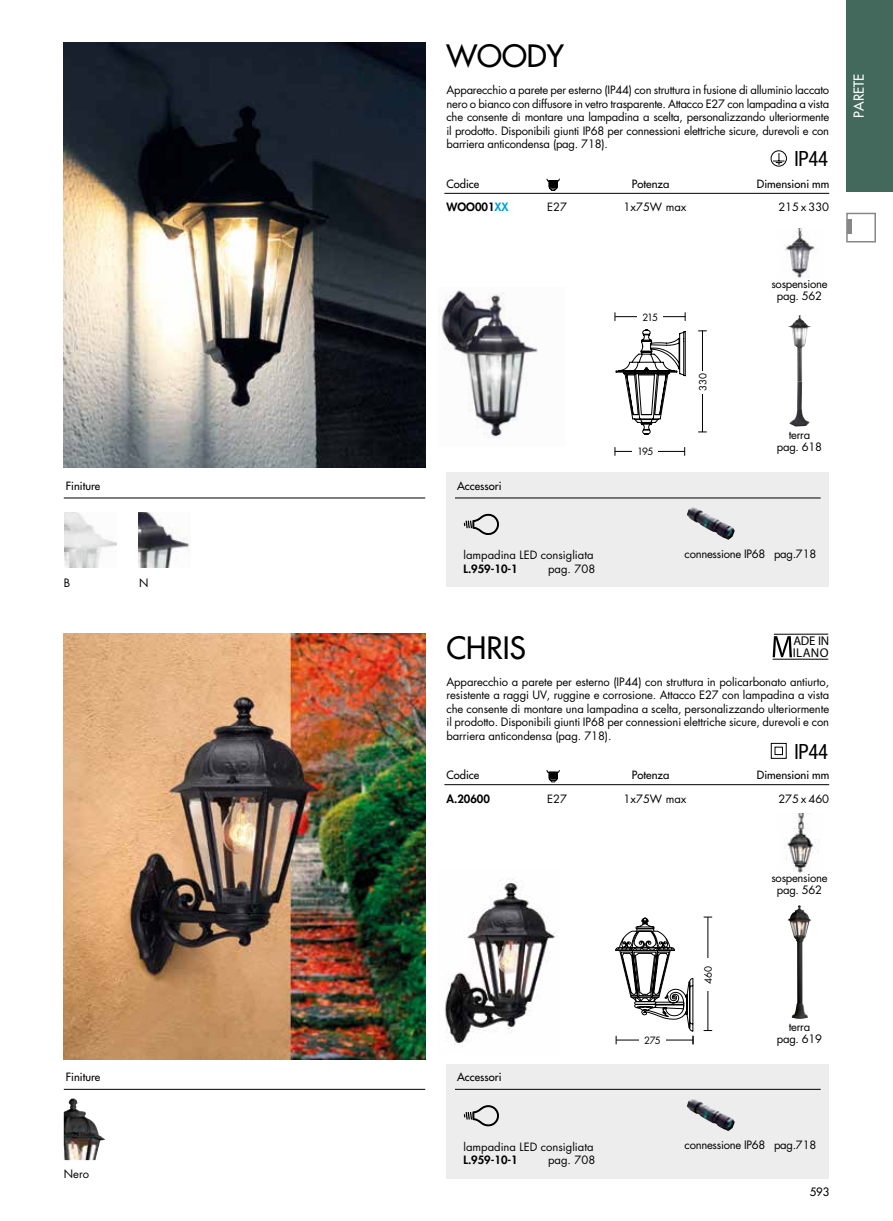
<style>
.page{position:relative;width:893px;height:1221px;background:#fff}
.page>*{position:absolute;margin:0;border:0;box-sizing:border-box;transform-origin:0 0}
.t1{font:500 30px "Futura Std";color:#000}
.t2{font:condensed 21px "Helvetica Neue LT Std";letter-spacing:-.015em;color:#000}
.t3{font:500 13.5px "Futura Std";color:#fff}
.t4{font:12.75px "Myriad Pro";letter-spacing:.02em;color:#000}
.t5{font:11.25px/13.5px "Futura Std";letter-spacing:-.02em;color:#000;text-align:center}
.t6{font:500 11.25px "Futura Std";color:#000}
.t7{font:11.1px "Futura Std";color:#000}
.t8{font:500 11.1px "Futura Std";color:#000}
.t9{font:800 11.1px "Futura Std";color:#000}
.t10{font:9.75px "Futura Std";letter-spacing:-.065em;color:#000}
.s1{color:#009fe3}
.s2{font-size:11.1px}
</style>
<div class="page">
<hr style="left:847px;top:220px;width:4px;height:14px;background:#878787">
<div style="left:846px;top:213px;width:30px;height:29px;border:2px solid #878787"></div>
<div style="left:846px;top:0;width:47px;height:191px;background:#43695c"></div>
<hr style="left:444px;top:193px;width:385px;height:1px;background:#000">
<svg style="left:547px;top:179px;width:13px;height:12px"></svg>
<hr style="left:64px;top:1088px;width:361px;height:1px;background:#000">
<img style="left:64px;top:43px;width:361px;height:425px">
<img style="left:64px;top:634px;width:361px;height:425px">
<hr style="left:64px;top:497px;width:361px;height:1px;background:#000">
<svg style="left:771px;top:150px;width:16px;height:16px"></svg>
<hr style="left:444px;top:784px;width:385px;height:1px;background:#000">
<svg style="left:547px;top:770px;width:13px;height:12px"></svg>
<svg style="left:771px;top:743px;width:16px;height:15px"></svg>
<img style="left:784px;top:229px;width:31px;height:49px">
<img style="left:441px;top:290px;width:97px;height:148px">
<img style="left:139px;top:512px;width:51px;height:55px">
<img style="left:64px;top:512px;width:52px;height:55px">
<svg style="left:616px;top:330px;width:69px;height:104px"></svg>
<hr style="left:615px;top:451px;width:70px;height:1px;background:#000">
<hr style="left:615px;top:316px;width:70px;height:1px;background:#000">
<div style="left:632px;top:443px;width:26px;height:16px;background:#fff"></div>
<div style="left:637px;top:310px;width:26px;height:13px;background:#fff"></div>
<hr style="left:702px;top:330px;width:1px;height:102px;background:#000">
<div style="left:694px;top:371px;width:16px;height:22px;background:#fff"></div>
<img style="left:789px;top:381px;width:20px;height:45px">
<img style="left:788px;top:315px;width:23px;height:66px">
<hr style="left:774px;top:634px;width:54px;height:1px;background:#000">
<hr style="left:773px;top:659px;width:55px;height:1px;background:#000">
<svg style="left:773px;top:636px;width:19px;height:21px"></svg>
<img style="left:788px;top:905px;width:24px;height:113px">
<img style="left:64px;top:1098px;width:41px;height:61px">
<img style="left:786px;top:813px;width:29px;height:60px">
<img style="left:445px;top:879px;width:113px;height:168px">
<svg style="left:615px;top:917px;width:79px;height:127px"></svg>
<div style="left:639px;top:1031px;width:27px;height:17px;background:#fff"></div>
<hr style="left:708px;top:917px;width:1px;height:113px;background:#000">
<div style="left:700px;top:958px;width:16px;height:32px;background:#fff"></div>
<div style="left:446px;top:1063px;width:383px;height:115px;background:#ededed"></div>
<hr style="left:455px;top:1088px;width:366px;height:1px;background:#000">
<img style="left:687px;top:1099px;width:48px;height:32px">
<svg style="left:464px;top:1105px;width:35px;height:21px"></svg>
<div style="left:446px;top:472px;width:383px;height:115px;background:#ededed"></div>
<hr style="left:455px;top:497px;width:366px;height:1px;background:#000">
<img style="left:687px;top:507px;width:48px;height:33px">
<svg style="left:464px;top:514px;width:35px;height:21px"></svg>
<p class="t8" style="left:66px;top:479px;width:36px">Finiture</p>
<p class="t5" style="left:64px;top:576px;width:8px">B</p>
<p class="t5" style="left:139px;top:576px;width:11px">N</p>
<p class="t8" style="left:66px;top:1070px;width:36px">Finiture</p>
<p class="t5" style="left:64px;top:1167px;width:27px">Nero</p>
<h1 class="t1" style="left:446px;top:37px;width:119px">WOODY</h1>
<p class="t5" style="left:446px;top:84px;width:384px;text-align:justify">Apparecchio a parete per esterno (IP44) con struttura in fusione di alluminio laccato nero o bianco con diffusore in vetro trasparente. Attacco E27 con lampadina a vista che consente di montare una lampadina a scelta, personalizzando ulteriormente il prodotto. Disponibili giunti IP68 per connessioni elettriche sicure, durevoli e con barriera anticondensa (pag. 718).</p>
<h2 class="t2" style="left:795px;top:147px;width:35px">IP44</h2>
<p class="t8" style="left:446px;top:177px;width:34px">Codice</p>
<p class="t8" style="left:632px;top:177px;width:39px">Potenza</p>
<p class="t8" style="left:757px;top:177px;width:74px">Dimensioni mm</p>
<p class="t9" style="left:446px;top:200px;width:64px">WOO001<span class="s1">XX</span></p>
<p class="t7" style="left:547px;top:200px;width:21px">E27</p>
<p class="t7" style="left:624px;top:200px;width:64px">1x75W max</p>
<p class="t7" style="left:778px;top:200px;width:52px">215 x 330</p>
<p class="t3" style="left:850px;top:118px;width:45px;rotate:-90deg">PARETE</p>
<p class="t8" style="left:457px;top:479px;width:46px">Accessori</p>
<p class="t10" style="left:642px;top:311px;width:17px">215</p>
<p class="t10" style="left:637px;top:445px;width:18px">195</p>
<p class="t10" style="left:697px;top:391px;width:19px;rotate:-90deg">330</p>
<p class="t5" style="left:771px;top:278px;width:58px;line-height:12px">sospensione pag. 562</p>
<p class="t5" style="left:777px;top:429px;width:47px;line-height:12px">terra pag. 618</p>
<p class="t7" style="left:463px;top:548px;width:132px">lampadina LED consigliata</p>
<p class="t5" style="left:685px;top:547px;width:133px">connessione IP68 pag.<span class="s2">718</span></p>
<p class="t9" style="left:463px;top:562px;width:56px">L.959-10-1</p>
<p class="t7" style="left:548px;top:561px;width:49px">pag. 708</p>
<h1 class="t1" style="left:446px;top:628px;width:81px">CHRIS</h1>
<p class="t4" style="left:793px;top:632px;width:37px">ADE IN</p>
<p class="t4" style="left:793px;top:645px;width:37px">ILANO</p>
<p class="t5" style="left:446px;top:675px;width:384px;text-align:justify">Apparecchio a parete per esterno (IP44) con struttura in policarbonato antiurto, resistente a raggi UV, ruggine e corrosione. Attacco E27 con lampadina a vista che consente di montare una lampadina a scelta, personalizzando ulteriormente il prodotto. Disponibili giunti IP68 per connessioni elettriche sicure, durevoli e con barriera anticondensa (pag. 718).</p>
<h2 class="t2" style="left:795px;top:739px;width:35px">IP44</h2>
<p class="t8" style="left:446px;top:768px;width:34px">Codice</p>
<p class="t8" style="left:632px;top:768px;width:39px">Potenza</p>
<p class="t8" style="left:757px;top:768px;width:74px">Dimensioni mm</p>
<p class="t9" style="left:446px;top:791px;width:45px">A.20600</p>
<p class="t7" style="left:547px;top:791px;width:21px">E27</p>
<p class="t7" style="left:624px;top:791px;width:64px">1x75W max</p>
<p class="t7" style="left:778px;top:791px;width:52px">275 x 460</p>
<p class="t8" style="left:457px;top:1070px;width:46px">Accessori</p>
<p class="t10" style="left:644px;top:1034px;width:18px">275</p>
<p class="t10" style="left:702px;top:983px;width:19px;rotate:-90deg">460</p>
<p class="t5" style="left:771px;top:871px;width:58px;line-height:12px">sospensione pag. 562</p>
<p class="t5" style="left:777px;top:1020px;width:47px;line-height:12px">terra pag. 619</p>
<p class="t7" style="left:463px;top:1139px;width:132px">lampadina LED consigliata</p>
<p class="t5" style="left:685px;top:1138px;width:133px">connessione IP68 pag.<span class="s2">718</span></p>
<p class="t9" style="left:463px;top:1153px;width:56px">L.959-10-1</p>
<p class="t7" style="left:548px;top:1153px;width:49px">pag. 708</p>
<p class="t6" style="left:810px;top:1184px;width:21px">593</p>
</div>
